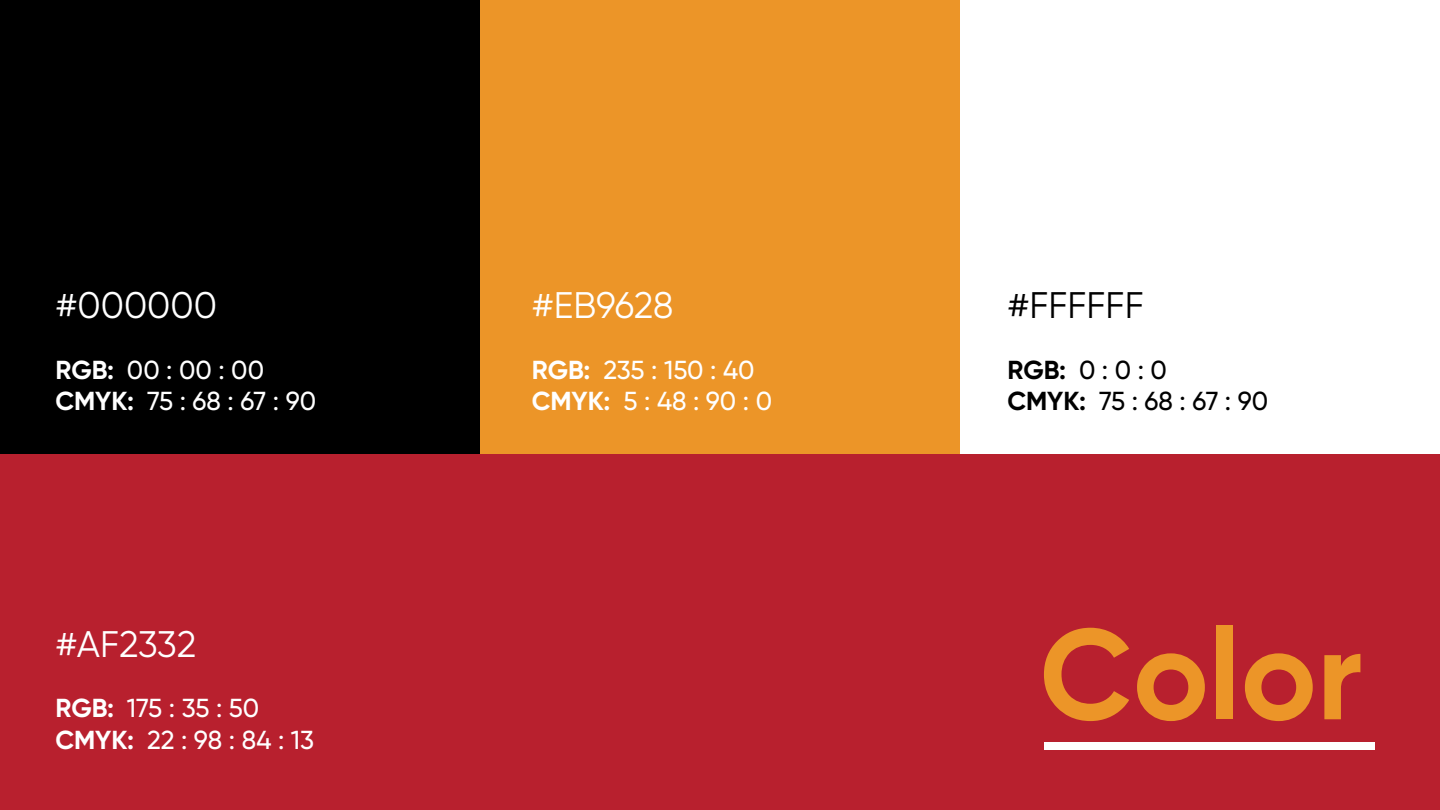
<style>
.page{position:relative;width:1440px;height:810px;background:#fff}
.page>*{position:absolute;margin:0;border:0;box-sizing:border-box;transform-origin:0 0}
.t1{font:36.97px "SVN Gilroy";color:#fff}
.t2{font:36.97px "SVN Gilroy";color:#000}
.t3{font:500 26.03px/31.3px "SVN Gilroy";color:#fff}
.t4{font:500 26.03px/31.3px "SVN Gilroy";letter-spacing:-.015em;color:#000}
.s1{font-weight:700}
</style>
<div class="page">
<div style="left:0;top:454px;width:1440px;height:356px;background:#b8202e"></div>
<div style="left:0;top:0;width:480px;height:454px;background:#000"></div>
<div style="left:480px;top:0;width:480px;height:454px;background:#ec9528"></div>
<div style="left:1044px;top:742px;width:330px;height:8px;background:#fff"></div>
<svg style="left:1044px;top:628px;width:85px;height:93px"></svg>
<svg style="left:1137px;top:653px;width:68px;height:68px"></svg>
<div style="left:1217px;top:626px;width:16px;height:93px;background:#ec9528"></div>
<svg style="left:1245px;top:653px;width:68px;height:68px"></svg>
<svg style="left:1324px;top:654px;width:36px;height:65px"></svg>
<h1 class="t1" style="left:55px;top:279px;width:163px">#000000</h1>
<p class="t3" style="left:55px;top:352px;width:262px"><span class="s1">RGB:</span> 00 : 00 : 00<br><span class="s1">CMYK:</span> 75 : 68 : 67 : 90</p>
<h1 class="t1" style="left:55px;top:618px;width:142px">#AF2332</h1>
<p class="t3" style="left:55px;top:691px;width:260px"><span class="s1">RGB:</span> 175 : 35 : 50<br><span class="s1">CMYK:</span> 22 : 98 : 84 : 13</p>
<h1 class="t1" style="left:532px;top:279px;width:143px">#EB9628</h1>
<p class="t3" style="left:532px;top:352px;width:242px"><span class="s1">RGB:</span> 235 : 150 : 40<br><span class="s1">CMYK:</span> 5 : 48 : 90 : 0</p>
<h1 class="t2" style="left:1007px;top:279px;width:138px">#FFFFFF</h1>
<p class="t4" style="left:1007px;top:352px;width:262px"><span class="s1">RGB:</span> 0 : 0 : 0<br><span class="s1">CMYK:</span> 75 : 68 : 67 : 90</p>
</div>
